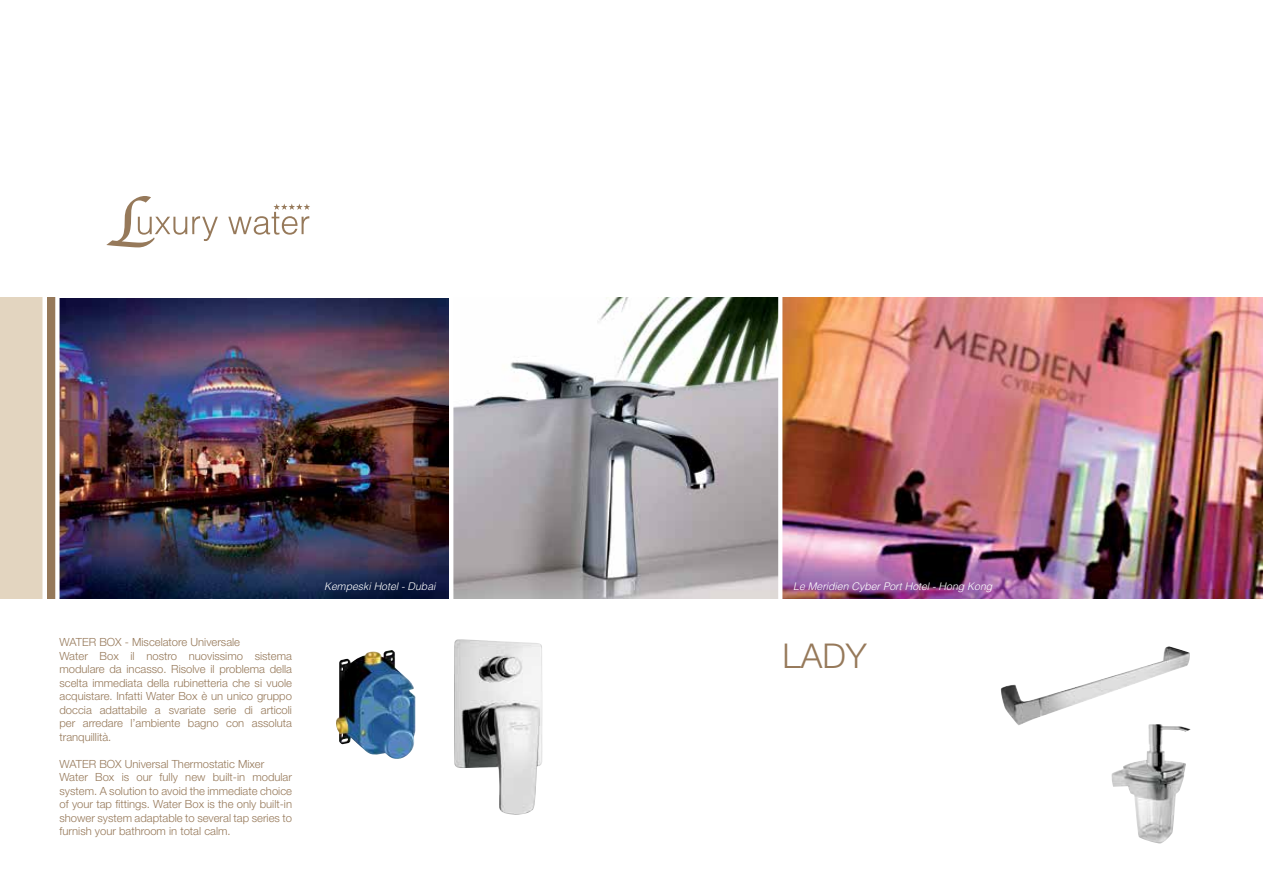
<style>
.page{position:relative;width:1263px;height:893px;background:#fff}
.page>*{position:absolute;margin:0;border:0;box-sizing:border-box;transform-origin:0 0}
.t1{font:300 34.2px "Helvetica Neue LT";color:#96795a}
.t2{font:300 11.25px/13.5px "Helvetica Neue CE";color:#96795a}
.t3{font:italic 300 10.5px "Helvetica LT";color:#fff}
</style>
<div class="page">
<img style="left:782px;top:297px;width:481px;height:302px">
<img style="left:453px;top:297px;width:325px;height:302px">
<svg style="left:106px;top:196px;width:204px;height:51px"></svg>
<img style="left:60px;top:298px;width:388px;height:301px">
<div style="left:47px;top:297px;width:8px;height:302px;background:#96795a"></div>
<div style="left:0;top:297px;width:43px;height:302px;background:#e3d5c0"></div>
<img style="left:1000px;top:646px;width:190px;height:79px">
<img style="left:1111px;top:724px;width:80px;height:120px">
<img style="left:454px;top:639px;width:88px;height:176px">
<svg style="left:778px;top:297px;width:1px;height:281px"></svg>
<img style="left:336px;top:650px;width:80px;height:109px">
<p class="t2" style="left:60px;top:636px;width:234px">WATER BOX - Miscelatore Universale<br>Water Box il nostro nuovissimo sistema modulare da incasso. Risolve il problema della scelta immediata della rubinetteria che si vuole acquistare. Infatti Water Box è un unico gruppo doccia adattabile a svariate serie di articoli per arredare l’ambiente bagno con assoluta tranquillità.</p>
<p class="t2" style="left:60px;top:757px;width:234px">WATER BOX Universal Thermostatic Mixer Water Box is our fully new built-in modular system. A solution to avoid the immediate choice of your tap fittings. Water Box is the only built-in shower system adaptable to several tap series to furnish your bathroom in total calm.</p>
<p class="t3" style="left:324px;top:580px;width:113px">Kempeski Hotel - Dubai</p>
<p class="t3" style="left:793px;top:580px;width:201px">Le Meridien Cyber Port Hotel - Hong Kong</p>
<h1 class="t1" style="left:782px;top:634px;width:86px">LADY</h1>
</div>
